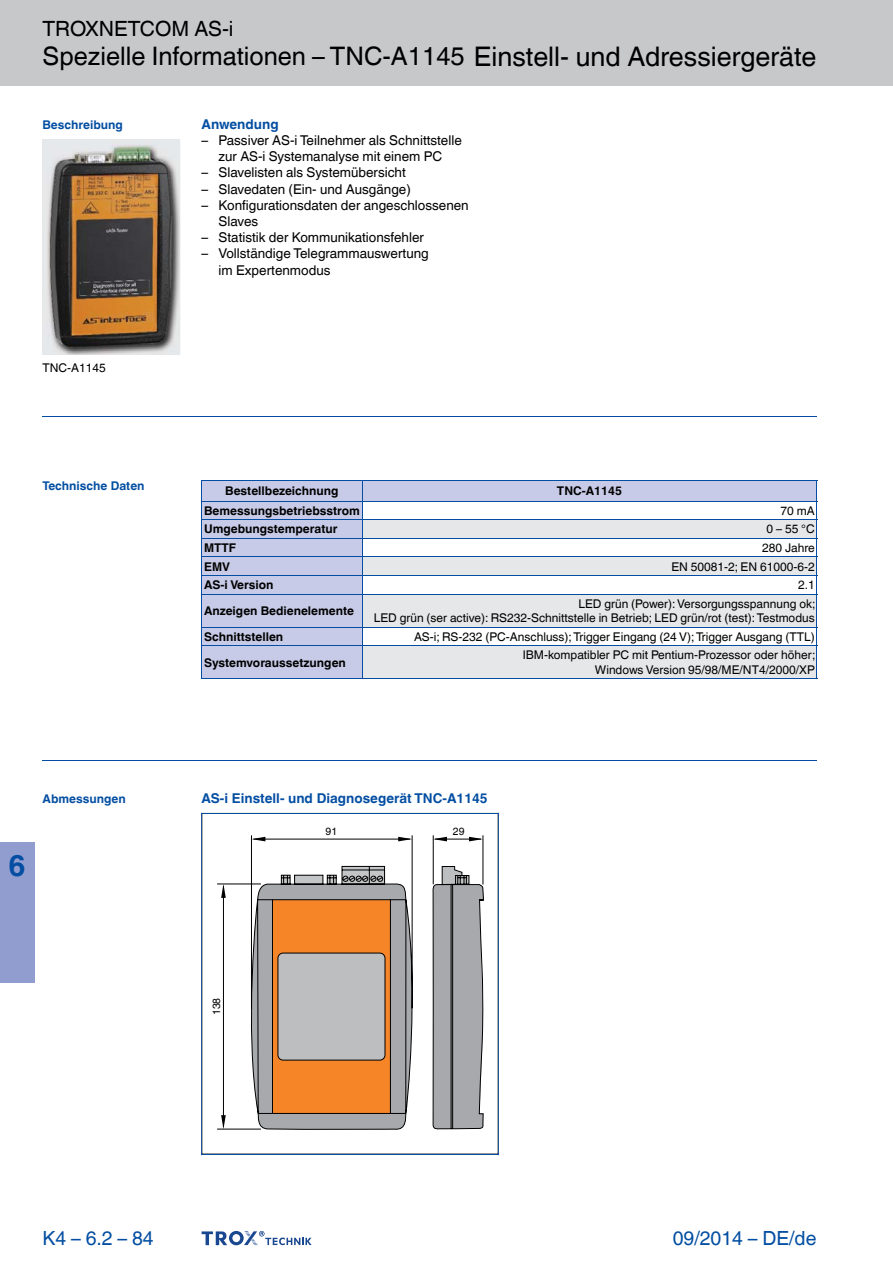
<style>
.page{position:relative;width:893px;height:1263px;background:#fff}
.page>*{position:absolute;margin:0;border:0;box-sizing:border-box;transform-origin:0 0}
.t1{font:700 30px "TROX Helvetica";color:#034ea2}
.t2{font:25.5px "TROX Helvetica";color:#000}
.t3{font:21px "TROX Helvetica";color:#000}
.t4{font:19.5px "TROX Helvetica";color:#034ea2}
.t5{font:13.5px/16.2px "TROX Helvetica";color:#000}
.t6{font:700 13.5px "TROX Helvetica";color:#034ea2}
.t7{font:12px/14.4px "TROX Helvetica";color:#000;text-align:right}
.t8{font:700 12px "TROX Helvetica";color:#000}
.t9{font:700 12px "TROX Helvetica";color:#034ea2}
.t10{font:10.5px "TROX Helvetica";color:#000}
.s1{font-size:27px}
</style>
<div class="page">
<div style="left:0;top:0;width:893px;height:85px;background:#c7c8ca"></div>
<div style="left:0;top:842px;width:34px;height:140px;background:#929dcf"></div>
<svg style="left:202px;top:1231px;width:110px;height:15px"></svg>
<img style="left:43px;top:139px;width:137px;height:216px">
<hr style="left:43px;top:416px;width:773px;height:1px;background:#034ea2">
<hr style="left:43px;top:760px;width:773px;height:1px;background:#034ea2">
<div style="left:203px;top:482px;width:613px;height:196px;background:#c7cbe7"></div>
<svg style="left:363px;top:502px;width:453px;height:17px"></svg>
<svg style="left:363px;top:520px;width:453px;height:158px;fill:#e6e7e8"></svg>
<hr style="left:362px;top:595px;width:1px;height:32px;background:#034ea2">
<svg style="left:362px;top:628px;width:1px;height:17px"></svg>
<hr style="left:362px;top:646px;width:1px;height:32px;background:#034ea2">
<svg style="left:362px;top:482px;width:1px;height:112px"></svg>
<hr style="left:362px;top:481px;width:455px;height:1px;background:#034ea2">
<hr style="left:362px;top:501px;width:455px;height:1px;background:#034ea2">
<hr style="left:202px;top:519px;width:160px;height:1px;background:#034ea2">
<hr style="left:362px;top:519px;width:455px;height:1px;background:#034ea2">
<hr style="left:202px;top:538px;width:160px;height:1px;background:#034ea2">
<hr style="left:362px;top:538px;width:455px;height:1px;background:#034ea2">
<hr style="left:202px;top:557px;width:160px;height:1px;background:#034ea2">
<hr style="left:362px;top:557px;width:455px;height:1px;background:#034ea2">
<hr style="left:202px;top:575px;width:160px;height:1px;background:#034ea2">
<hr style="left:362px;top:575px;width:455px;height:1px;background:#034ea2">
<svg style="left:816px;top:482px;width:1px;height:112px"></svg>
<hr style="left:202px;top:594px;width:160px;height:1px;background:#034ea2">
<hr style="left:202px;top:595px;width:1px;height:32px;background:#034ea2">
<hr style="left:362px;top:594px;width:455px;height:1px;background:#034ea2">
<hr style="left:816px;top:595px;width:1px;height:32px;background:#034ea2">
<hr style="left:202px;top:627px;width:160px;height:1px;background:#034ea2">
<svg style="left:202px;top:628px;width:1px;height:17px"></svg>
<hr style="left:362px;top:627px;width:455px;height:1px;background:#034ea2">
<svg style="left:816px;top:628px;width:1px;height:17px"></svg>
<hr style="left:202px;top:645px;width:160px;height:1px;background:#034ea2">
<hr style="left:202px;top:646px;width:1px;height:32px;background:#034ea2">
<hr style="left:202px;top:678px;width:160px;height:1px;background:#034ea2">
<hr style="left:362px;top:645px;width:455px;height:1px;background:#034ea2">
<hr style="left:362px;top:678px;width:455px;height:1px;background:#034ea2">
<hr style="left:816px;top:646px;width:1px;height:32px;background:#034ea2">
<hr style="left:202px;top:481px;width:160px;height:1px;background:#034ea2">
<svg style="left:202px;top:481px;width:1px;height:113px"></svg>
<hr style="left:202px;top:501px;width:160px;height:1px;background:#034ea2">
<svg style="left:244px;top:835px;width:240px;height:295px"></svg>
<svg style="left:251px;top:837px;width:14px;height:4px"></svg>
<svg style="left:398px;top:837px;width:14px;height:4px"></svg>
<hr style="left:433px;top:835px;width:1px;height:49px;background:#000">
<hr style="left:483px;top:835px;width:1px;height:50px;background:#000">
<hr style="left:435px;top:839px;width:46px;height:1px;background:#000">
<svg style="left:433px;top:837px;width:14px;height:4px"></svg>
<svg style="left:469px;top:837px;width:14px;height:4px"></svg>
<hr style="left:217px;top:1129px;width:44px;height:1px;background:#000">
<hr style="left:217px;top:884px;width:44px;height:1px;background:#000">
<hr style="left:223px;top:886px;width:1px;height:241px;background:#000">
<svg style="left:221px;top:884px;width:5px;height:14px"></svg>
<svg style="left:221px;top:1115px;width:5px;height:14px"></svg>
<hr style="left:201px;top:813px;width:1px;height:342px;background:#034ea2">
<hr style="left:498px;top:813px;width:1px;height:342px;background:#034ea2">
<hr style="left:201px;top:813px;width:297px;height:1px;background:#034ea2">
<hr style="left:201px;top:1155px;width:297px;height:1px;background:#034ea2">
<h3 class="t3" style="left:43px;top:12px;width:193px">TROXNETCOM AS-i</h3>
<h2 class="t2" style="left:43px;top:35px;width:775px">Spezielle Informationen – TNC-A1145 <span class="s1">Einstell- und Adressiergeräte</span></h2>
<p class="t9" style="left:43px;top:114px;width:82px">Beschreibung</p>
<p class="t7" style="left:43px;top:359px;width:65px">TNC-A1145</p>
<p class="t9" style="left:43px;top:476px;width:104px">Technische Daten</p>
<p class="t6" style="left:202px;top:113px;width:79px">Anwendung</p>
<p class="t5" style="left:202px;top:131px;width:262px;text-align:center">– Passiver AS-i Teilnehmer als Schnittstelle zur AS-i Systemanalyse mit einem PC</p>
<p class="t5" style="left:202px;top:163px;width:206px">– Slavelisten als Systemübersicht</p>
<p class="t5" style="left:202px;top:179px;width:211px">– Slavedaten (Ein- und Ausgänge)</p>
<p class="t5" style="left:219px;top:195px;width:252px;text-indent:-17px">– Konfigurationsdaten der angeschlossenen<br>Slaves</p>
<p class="t5" style="left:202px;top:228px;width:224px">– Statistik der Kommunikationsfehler</p>
<p class="t5" style="left:219px;top:244px;width:212px;text-indent:-17px">– Vollständige Telegrammauswertung im Expertenmodus</p>
<p class="t8" style="left:225px;top:481px;width:115px">Bestellbezeichnung</p>
<p class="t8" style="left:557px;top:481px;width:66px">TNC-A1145</p>
<p class="t8" style="left:204px;top:501px;width:157px">Bemessungsbetriebsstrom</p>
<p class="t7" style="left:780px;top:502px;width:36px">70 mA</p>
<p class="t8" style="left:204px;top:519px;width:135px">Umgebungstemperatur</p>
<p class="t7" style="left:766px;top:521px;width:50px">0 – 55 °C</p>
<p class="t8" style="left:204px;top:538px;width:34px">MTTF</p>
<p class="t7" style="left:762px;top:539px;width:54px">280 Jahre</p>
<p class="t8" style="left:204px;top:556px;width:27px">EMV</p>
<p class="t7" style="left:671px;top:558px;width:145px">EN 50081-2; EN 61000-6-2</p>
<p class="t8" style="left:204px;top:575px;width:71px">AS-i Version</p>
<p class="t7" style="left:798px;top:576px;width:18px">2.1</p>
<p class="t8" style="left:204px;top:601px;width:151px">Anzeigen Bedienelemente</p>
<p class="t7" style="left:374px;top:595px;width:443px">LED grün (Power): Versorgungsspannung ok;<br>LED grün (ser active): RS232- Schnittstelle in Betrieb; LED grün/rot (test): Testmodus</p>
<p class="t8" style="left:204px;top:627px;width:81px">Schnittstellen</p>
<p class="t7" style="left:414px;top:628px;width:402px">AS-i; RS-232 (PC-Anschluss); Trigger Eingang (24 V); Trigger Ausgang (TTL)</p>
<p class="t8" style="left:204px;top:653px;width:143px">Systemvoraussetzungen</p>
<p class="t7" style="left:523px;top:647px;width:294px">IBM-kompatibler PC mit Pentium-Prozessor oder höher;<br>Windows Version 95/98/ME/ NT4/2000/XP</p>
<p class="t9" style="left:43px;top:789px;width:85px">Abmessungen</p>
<h1 class="t1" style="left:8px;top:841px;width:19px">6</h1>
<p class="t6" style="left:202px;top:788px;width:288px">AS-i Einstell- und Diagnosegerät TNC-A1145</p>
<p class="t10" style="left:326px;top:823px;width:13px">91</p>
<p class="t10" style="left:453px;top:823px;width:13px">29</p>
<p class="t10" style="left:208px;top:1015px;width:19px;rotate:-90deg">138</p>
<h3 class="t4" style="left:43px;top:1222px;width:113px">K 4 – 6.2 – 84</h3>
<h3 class="t4" style="left:673px;top:1222px;width:145px">09/2014 – DE/de</h3>
</div>
